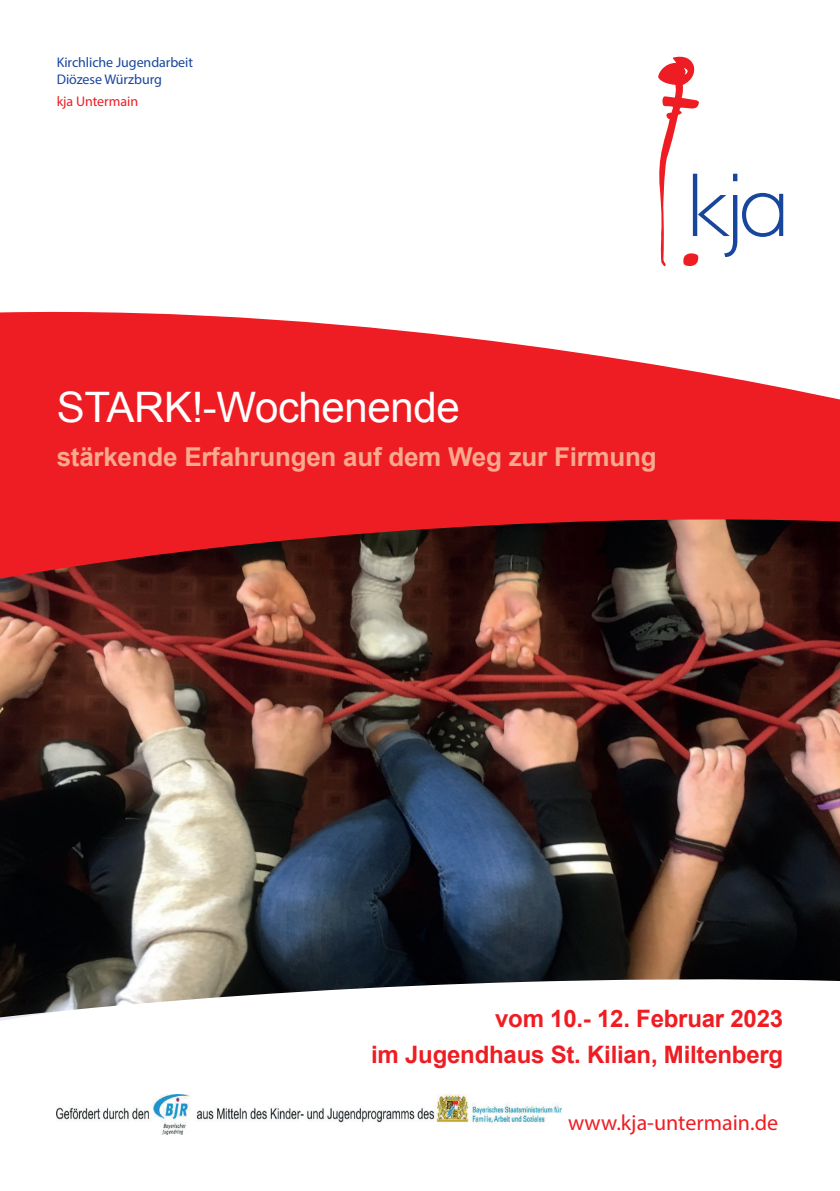
<style>
.page{position:relative;width:840px;height:1191px;background:#fff}
.page>*{position:absolute;margin:0;border:0;box-sizing:border-box;transform-origin:0 0}
.t1{font:42px "Arial";letter-spacing:-.01em;color:#fff}
.t2{font:700 26px "Arial";letter-spacing:-.01em;color:#f8a98e}
.t3{font:700 24px/36px "Arial";letter-spacing:-.01em;color:#ee1d23;text-align:right}
.t4{font:22px "Myriad Pro";color:#ee1d23}
.t5{font:14px/17px "Myriad Pro";letter-spacing:-.005em;color:#18469d}
.t6{font:14px "Myriad Pro";letter-spacing:-.005em;color:#ee1d23}
</style>
<div class="page">
<img style="left:0;top:578px;width:839px;height:439px">
<svg style="left:0;top:311px;width:839px;height:267px;background:#d3363a"></svg>
<svg style="left:658px;top:56px;width:124px;height:211px"></svg>
<img style="left:57px;top:1094px;width:504px;height:40px">
<p class="t5" style="left:57px;top:53px;width:138px">Kirchliche Jugendarbeit<br>Diözese Würzburg</p>
<p class="t6" style="left:57px;top:93px;width:83px">kja Untermain</p>
<h1 class="t1" style="left:57px;top:380px;width:404px">STARK!-Wochenende</h1>
<p class="t2" style="left:57px;top:439px;width:601px">stärkende Erfahrungen auf dem Weg zur Firmung</p>
<p class="t3" style="left:371px;top:1001px;width:413px">vom 10.- 12. Februar 2023<br>im Jugendhaus St. Kilian, Miltenberg</p>
<p class="t4" style="left:567px;top:1109px;width:211px">www.kja-untermain.de</p>
</div>
